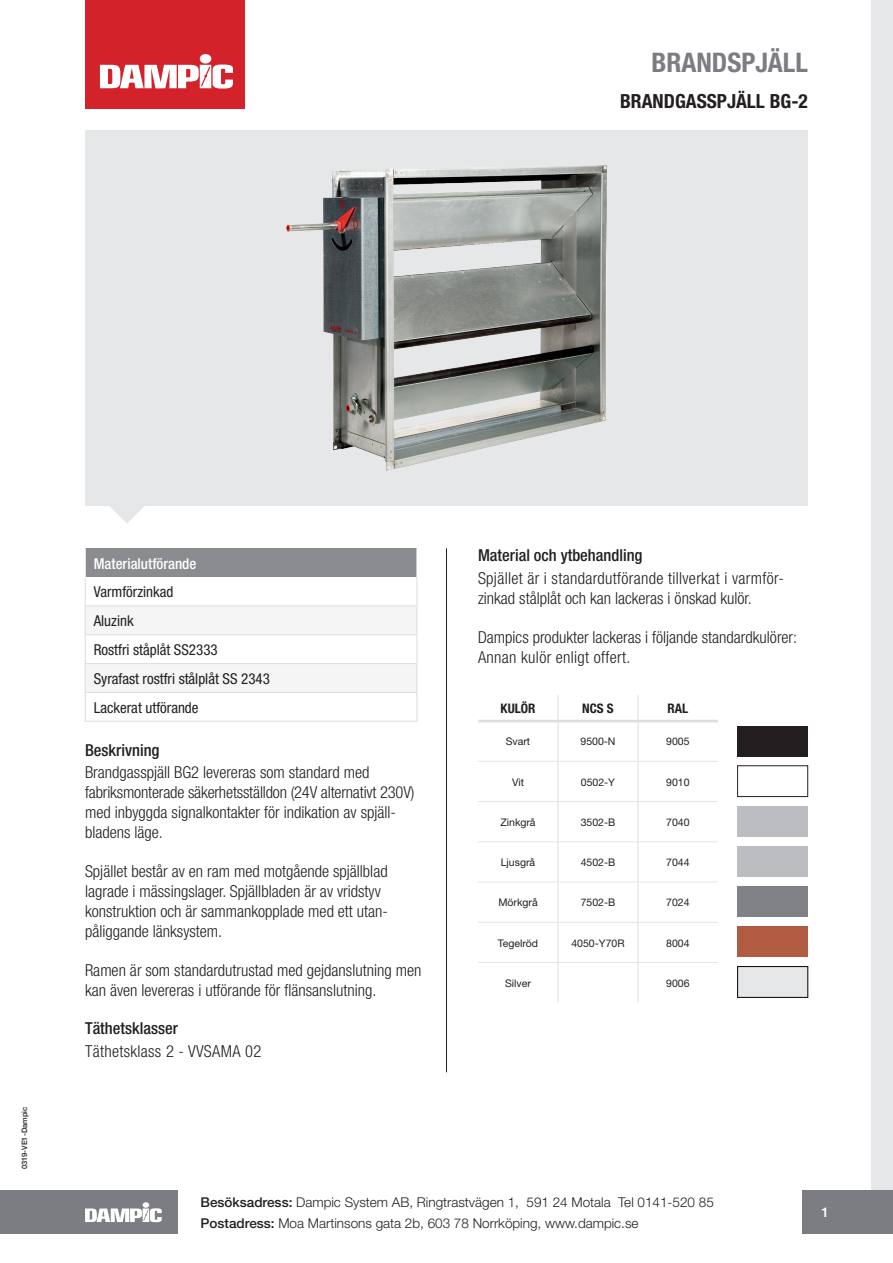
<style>
.page{position:relative;width:893px;height:1263px;background:#fff}
.page>*{position:absolute;margin:0;border:0;box-sizing:border-box;transform-origin:0 0}
.t1{font:700 condensed 27px "Helvetica Neue";color:#7b7d82}
.t2{font:700 condensed 19.5px "Helvetica Neue";color:#231f20}
.t3{font:300 condensed 16.5px/19.8px "Helvetica Neue";color:#231f20}
.t4{font:300 condensed 16.5px/19.8px "Helvetica Neue";letter-spacing:.02em;color:#231f20}
.t5{font:500 condensed 16.5px "Helvetica Neue";color:#231f20}
.t6{font:condensed 15px/28.8px "Helvetica Neue";color:#231f20}
.t7{font:500 condensed 15px "Helvetica Neue";color:#fff}
.t8{font:300 13.5px/21px "Helvetica Neue";color:#231f20}
.t9{font:500 13.5px "Helvetica Neue";color:#fff}
.t10{font:700 condensed 13.2px "Helvetica Neue";color:#231f20}
.t11{font:10.5px "Helvetica Neue";color:#231f20}
.t12{font:500 7.5px "Helvetica Neue";color:#231f20}
.s1{font-weight:500}
</style>
<div class="page">
<div style="left:0;top:1191px;width:178px;height:43px;background:#7b7d82"></div>
<svg style="left:85px;top:1202px;width:77px;height:20px"></svg>
<div style="left:872px;top:0;width:21px;height:1222px;background:#e6e7e9"></div>
<div style="left:802px;top:1191px;width:91px;height:43px;background:#7b7d82"></div>
<svg style="left:110px;top:506px;width:34px;height:17px"></svg>
<div style="left:85px;top:130px;width:723px;height:376px;background:#e6e7e9"></div>
<hr style="left:446px;top:548px;width:1px;height:524px;background:#231f20">
<div style="left:85px;top:0;width:160px;height:108px;background:#d32229"></div>
<svg style="left:100px;top:65px;width:133px;height:24px"></svg>
<div style="left:200px;top:54px;width:11px;height:10px;background:#fff;border-radius:50%"></div>
<svg style="left:478px;top:722px;width:240px;height:281px"></svg>
<svg style="left:478px;top:762px;width:240px;height:200px"></svg>
<svg style="left:557px;top:695px;width:82px;height:25px"></svg>
<hr style="left:478px;top:720px;width:80px;height:2px;background:#dcdddf">
<hr style="left:558px;top:720px;width:80px;height:2px;background:#dcdddf">
<hr style="left:638px;top:720px;width:80px;height:2px;background:#dcdddf">
<hr style="left:558px;top:722px;width:1px;height:39px;background:#dcdddf">
<hr style="left:637px;top:722px;width:1px;height:39px;background:#dcdddf">
<hr style="left:558px;top:762px;width:1px;height:39px;background:#dcdddf">
<hr style="left:637px;top:762px;width:1px;height:39px;background:#dcdddf">
<hr style="left:558px;top:802px;width:1px;height:39px;background:#dcdddf">
<hr style="left:637px;top:802px;width:1px;height:39px;background:#dcdddf">
<hr style="left:558px;top:842px;width:1px;height:39px;background:#dcdddf">
<hr style="left:637px;top:842px;width:1px;height:39px;background:#dcdddf">
<hr style="left:558px;top:882px;width:1px;height:40px;background:#dcdddf">
<hr style="left:637px;top:882px;width:1px;height:40px;background:#dcdddf">
<hr style="left:558px;top:923px;width:1px;height:39px;background:#dcdddf">
<hr style="left:637px;top:923px;width:1px;height:39px;background:#dcdddf">
<hr style="left:558px;top:963px;width:1px;height:40px;background:#dcdddf">
<hr style="left:637px;top:963px;width:1px;height:40px;background:#dcdddf">
<hr style="left:478px;top:761px;width:80px;height:1px;background:#e4e4e5">
<hr style="left:558px;top:761px;width:80px;height:1px;background:#e4e4e5">
<hr style="left:638px;top:761px;width:80px;height:1px;background:#e4e4e5">
<hr style="left:478px;top:801px;width:80px;height:1px;background:#e4e4e5">
<hr style="left:558px;top:801px;width:80px;height:1px;background:#e4e4e5">
<hr style="left:638px;top:801px;width:80px;height:1px;background:#e4e4e5">
<hr style="left:478px;top:841px;width:80px;height:1px;background:#e4e4e5">
<hr style="left:558px;top:841px;width:80px;height:1px;background:#e4e4e5">
<hr style="left:638px;top:841px;width:80px;height:1px;background:#e4e4e5">
<hr style="left:478px;top:881px;width:80px;height:1px;background:#e4e4e5">
<hr style="left:558px;top:881px;width:80px;height:1px;background:#e4e4e5">
<hr style="left:638px;top:881px;width:80px;height:1px;background:#e4e4e5">
<hr style="left:478px;top:922px;width:80px;height:1px;background:#e4e4e5">
<hr style="left:558px;top:922px;width:80px;height:1px;background:#e4e4e5">
<hr style="left:638px;top:922px;width:80px;height:1px;background:#e4e4e5">
<hr style="left:478px;top:962px;width:80px;height:1px;background:#e4e4e5">
<hr style="left:558px;top:962px;width:80px;height:1px;background:#e4e4e5">
<hr style="left:638px;top:962px;width:80px;height:1px;background:#e4e4e5">
<div style="left:738px;top:726px;width:70px;height:31px;background:#231f20"></div>
<div style="left:737px;top:766px;width:71px;height:31px;border:1px solid #231f20"></div>
<div style="left:737px;top:846px;width:71px;height:31px;background:#bcbdc0"></div>
<div style="left:737px;top:886px;width:71px;height:31px;background:#808285"></div>
<div style="left:737px;top:926px;width:71px;height:31px;background:#b15b41"></div>
<div style="left:737px;top:966px;width:71px;height:31px;background:#e6e7e9;border:1px solid #000001"></div>
<div style="left:737px;top:806px;width:71px;height:31px;background:#bcbdc0"></div>
<hr style="left:85px;top:721px;width:332px;height:1px;background:#dcdddf">
<svg style="left:85px;top:548px;width:333px;height:173px"></svg>
<img style="left:287px;top:165px;width:319px;height:305px">
<h1 class="t1" style="left:651px;top:46px;width:158px">BRANDSPJÄLL</h1>
<p class="t2" style="left:620px;top:90px;width:189px">BRANDGASSPJÄLL BG-2</p>
<p class="t12" style="left:20px;top:1169px;width:64px;rotate:-90deg">0319-VE1-Dampic</p>
<p class="t7" style="left:94px;top:554px;width:104px">Materialutförande</p>
<p class="t6" style="left:94px;top:578px;width:178px">Varmförzinkad<br>Aluzink<br>Rostfri ståplåt SS2333<br>Syrafast rostfri stålplåt SS 2343<br>Lackerat utförande</p>
<p class="t5" style="left:85px;top:740px;width:76px">Beskrivning</p>
<p class="t3" style="left:85px;top:762px;width:331px">Brandgasspjäll BG2 levereras som standard med fabriksmonterade säkerhetsställdon (24V alternativt 230V) med inbyggda signalkontakter för indikation av spjäll&shy;bladens läge.</p>
<p class="t3" style="left:85px;top:861px;width:304px">Spjället består av en ram med motgående spjällblad lagrade i mässingslager. Spjällbladen är av vridstyv konstruktion och är sammankopplade med ett utan&shy;påliggande länksystem.</p>
<p class="t3" style="left:85px;top:960px;width:338px">Ramen är som standardutrustad med gejdanslutning men kan även levereras i utförande för flänsanslutning.</p>
<p class="t5" style="left:85px;top:1018px;width:94px">Täthetsklasser</p>
<p class="t4" style="left:85px;top:1041px;width:178px">Täthetsklass 2 - VVSAMA 02</p>
<p class="t5" style="left:478px;top:546px;width:166px">Material och ytbehandling</p>
<p class="t4" style="left:478px;top:568px;width:307px">Spjället är i standardutförande tillverkat i varmför&shy;zinkad stålplåt och kan lackeras i önskad kulör.</p>
<p class="t3" style="left:478px;top:627px;width:321px">Dampics produkter lackeras i följande standardkulörer:<br>Annan kulör enligt offert.</p>
<p class="t10" style="left:501px;top:700px;width:36px">KULÖR</p>
<p class="t10" style="left:582px;top:700px;width:33px">NCS S</p>
<p class="t10" style="left:668px;top:700px;width:22px">RAL</p>
<p class="t11" style="left:506px;top:735px;width:26px">Svart</p>
<p class="t11" style="left:580px;top:735px;width:37px">9500-N</p>
<p class="t11" style="left:666px;top:735px;width:25px">9005</p>
<p class="t11" style="left:512px;top:775px;width:13px">Vit</p>
<p class="t11" style="left:581px;top:775px;width:36px">0502-Y</p>
<p class="t11" style="left:666px;top:775px;width:25px">9010</p>
<p class="t11" style="left:500px;top:816px;width:37px">Zinkgrå</p>
<p class="t11" style="left:581px;top:816px;width:36px">3502-B</p>
<p class="t11" style="left:666px;top:816px;width:25px">7040</p>
<p class="t11" style="left:501px;top:856px;width:36px">Ljusgrå</p>
<p class="t11" style="left:581px;top:856px;width:36px">4502-B</p>
<p class="t11" style="left:666px;top:856px;width:25px">7044</p>
<p class="t11" style="left:498px;top:896px;width:41px">Mörkgrå</p>
<p class="t11" style="left:581px;top:896px;width:36px">7502-B</p>
<p class="t11" style="left:666px;top:896px;width:25px">7024</p>
<p class="t11" style="left:498px;top:936px;width:42px">Tegelröd</p>
<p class="t11" style="left:571px;top:936px;width:55px">4050-Y70R</p>
<p class="t11" style="left:666px;top:936px;width:25px">8004</p>
<p class="t11" style="left:505px;top:977px;width:27px">Silver</p>
<p class="t11" style="left:666px;top:977px;width:25px">9006</p>
<p class="t8" style="left:201px;top:1191px;width:515px"><span class="s1">Besöksadress:</span> Dampic System AB, Ringtrastvägen 1, 591 24 Motala Tel 0141-520 85<br><span class="s1">Postadress:</span> Moa Martinsons gata 2b, 603 78 Norrköping, www.dampic.se</p>
<p class="t9" style="left:821px;top:1204px;width:9px">1</p>
</div>
